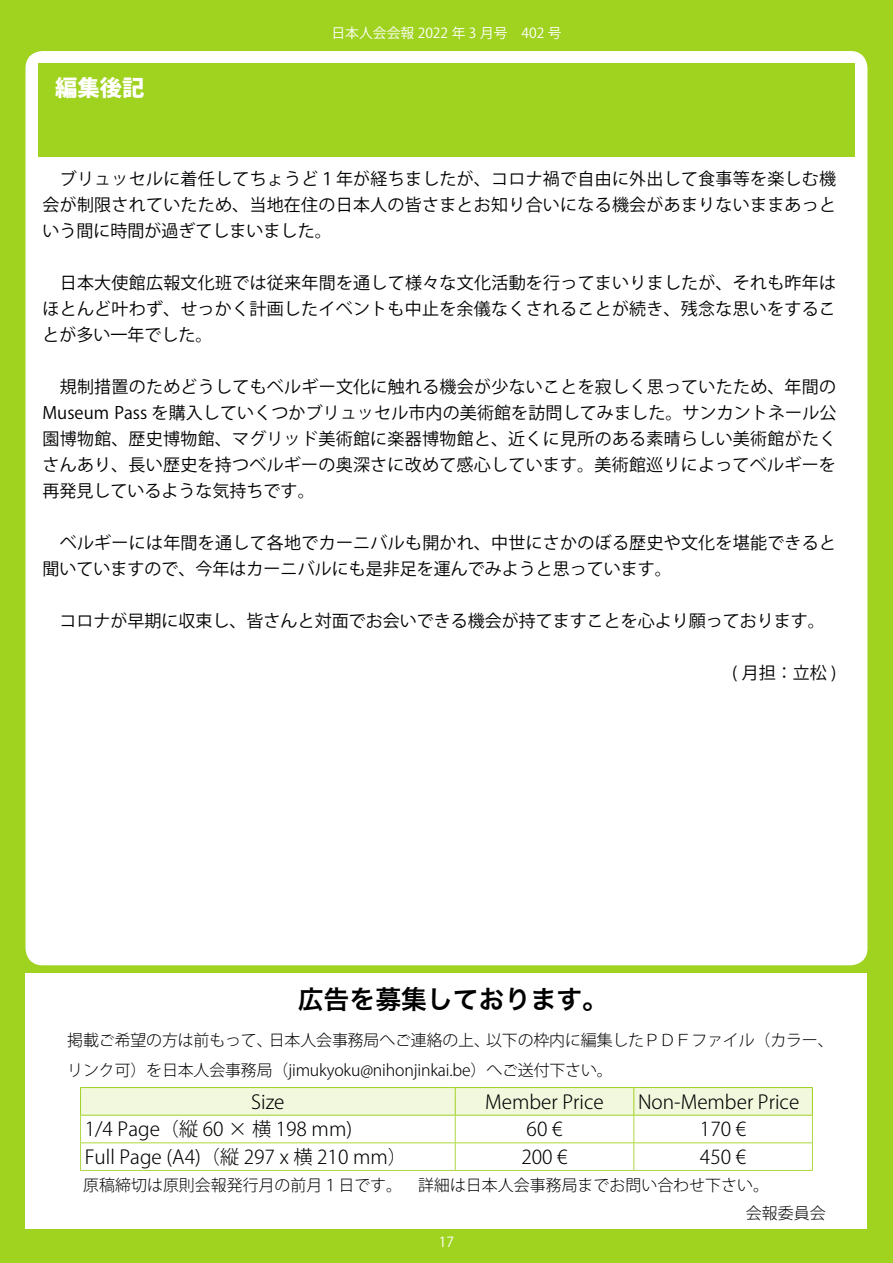
<style>
.page{position:relative;width:893px;height:1263px;background:#a0d220}
.page>*{position:absolute;margin:0;border:0;box-sizing:border-box;transform-origin:0 0}
.t1{font:25.8px "Hira Kaku Pro N W6";color:#000}
.t2{font:800 22.35px "Ryo Gothic Plus N";color:#fff}
.t3{font:300 19.2px "Koz Go Pr 6 N";color:#000}
.t4{font:16.95px/26px "Koz Go Pr 6 N";letter-spacing:.015em;color:#000;text-align:justify}
.t5{font:300 15.9px/30.5px "Koz Go Pr 6 N";letter-spacing:-.01em;color:#000}
.t6{font:13.8px "Koz Go Pr 6 N";color:#fff}
</style>
<div class="page">
<div style="left:26px;top:51px;width:841px;height:914px;background:#fff;border-radius:17px"></div>
<div style="left:38px;top:64px;width:817px;height:93px;background:#a0d220"></div>
<div style="left:26px;top:974px;width:841px;height:255px;background:#fff"></div>
<svg style="left:80px;top:1087px;width:733px;height:83px"></svg>
<hr style="left:80px;top:1170px;width:375px;height:1px;background:#aed942">
<hr style="left:455px;top:1170px;width:179px;height:1px;background:#aed942">
<hr style="left:634px;top:1170px;width:179px;height:1px;background:#aed942">
<h2 class="t2" style="left:55px;top:73px;width:91px">編集後記</h2>
<p class="t6" style="left:331px;top:25px;width:232px">日本人会会報 2022 年 3 月号　402 号</p>
<p class="t4" style="left:43px;top:166px;width:795px">　ブリュッセルに着任してちょうど１年が経ちましたが、コロナ禍で自由に外出して食事等を楽しむ機会が制限されていたため、当地在住の日本人の皆さまとお知り合いになる機会があまりないままあっという間に時間が過ぎてしまいました。</p>
<p class="t4" style="left:43px;top:270px;width:795px">　日本大使館広報文化班では従来年間を通して様々な文化活動を行ってまいりましたが、それも昨年はほとんど叶わず、せっかく計画したイベントも中止を余儀なくされることが続き、残念な思いをすることが多い一年でした。</p>
<p class="t4" style="left:43px;top:374px;width:795px">　規制措置のためどうしてもベルギー文化に触れる機会が少ないことを寂しく思っていたため、年間のMuseum Pass を購入していくつかブリュッセル市内の美術館を訪問してみました。サンカントネール公園博物館、歴史博物館、マグリッド美術館に楽器博物館と、近くに見所のある素晴らしい美術館がたくさんあり、長い歴史を持つベルギーの奥深さに改めて感心しています。美術館巡りによってベルギーを再発見しているような気持ちです。</p>
<p class="t4" style="left:43px;top:530px;width:795px">　ベルギーには年間を通して各地でカーニバルも開かれ、中世にさかのぼる歴史や文化を堪能できると聞いていますので、今年はカーニバルにも是非足を運んでみようと思っています。</p>
<p class="t4" style="left:43px;top:608px;width:784px">　コロナが早期に収束し、皆さんと対面でお会いできる機会が持てますことを心より願っております。</p>
<p class="t4" style="left:732px;top:660px;width:106px">( 月担：立松 )</p>
<h1 class="t1" style="left:298px;top:976px;width:312px">広告を募集しております。</h1>
<p class="t5" style="left:67px;top:1025px;width:768px">掲載ご希望の方は前もって、日本人会事務局へご連絡の上、以下の枠内に編集したＰＤＦファイル（カラー、リンク可）を日本人会事務局（jimukyoku@nihonjinkai.be）へご送付下さい。</p>
<p class="t3" style="left:251px;top:1091px;width:35px">Size</p>
<p class="t3" style="left:485px;top:1091px;width:120px">Member Price</p>
<p class="t3" style="left:638px;top:1091px;width:163px">Non-Member Price</p>
<p class="t3" style="left:85px;top:1118px;width:269px">1/4 Page（縦 60 × 横 198 mm)</p>
<p class="t3" style="left:527px;top:1118px;width:37px">60 €</p>
<p class="t3" style="left:700px;top:1118px;width:48px">170 €</p>
<p class="t3" style="left:85px;top:1146px;width:324px">Full Page (A4)（縦 297 x 横 210 mm）</p>
<p class="t3" style="left:521px;top:1146px;width:48px">200 €</p>
<p class="t3" style="left:700px;top:1146px;width:48px">450 €</p>
<p class="t5" style="left:746px;top:1172px;width:81px;line-height:27.9px;text-indent:-679px">　原稿締切は原則会報発行月の前月１日です。　詳細は日本人会事務局までお問い合わせ下さい。<br>会報委員会</p>
<p class="t6" style="left:439px;top:1234px;width:17px">17</p>
</div>
